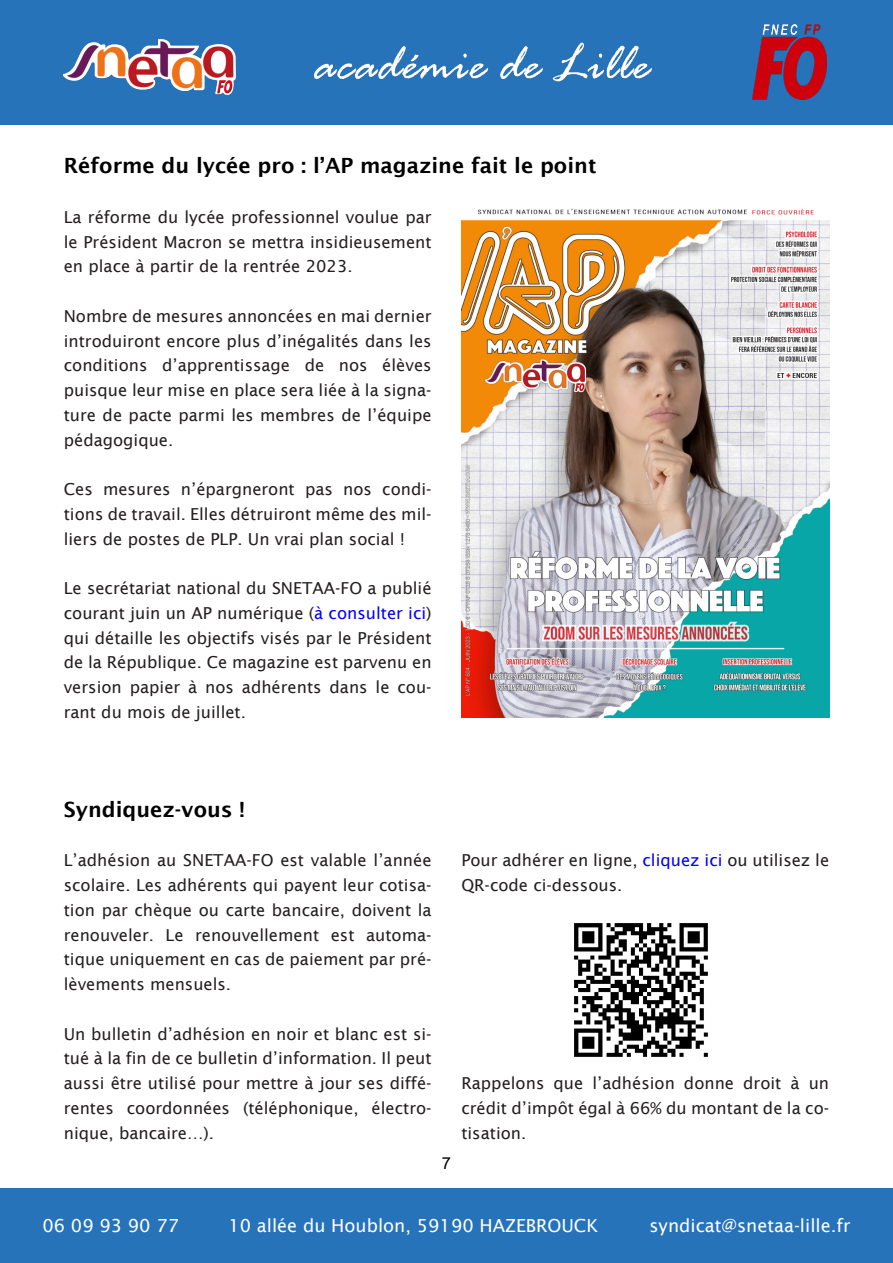
<style>
.page{position:relative;width:893px;height:1263px;background:#fff}
.page>*{position:absolute;margin:0;border:0;box-sizing:border-box;transform-origin:0 0}
.t1{font:600 21px "Lucida Sans";color:#000}
.t2{font:18px "Lucida Sans";color:#fff}
.t3{font:16.5px/24.8px "Lucida Sans";color:#231f20;text-align:justify}
.t4{font:16.5px "Arial";color:#000}
.s1{color:#00f}
</style>
<div class="page">
<div style="left:0;top:0;width:893px;height:124px;background:#2773ba"></div>
<div style="left:0;top:1188px;width:893px;height:75px;background:#2773ba"></div>
<img style="left:64px;top:40px;width:171px;height:55px">
<img style="left:752px;top:25px;width:74px;height:74px">
<img style="left:313px;top:42px;width:339px;height:40px">
<img style="left:461px;top:208px;width:368px;height:510px">
<img style="left:574px;top:923px;width:134px;height:134px">
<p class="t1" style="left:64px;top:157px;width:534px">Réforme du lycée pro : l’AP magazine fait le point</p>
<p class="t3" style="left:64px;top:206px;width:369px">La réforme du lycée professionnel voulue par le Président Macron se mettra insidieusement en place à partir de la rentrée 2023.</p>
<p class="t3" style="left:64px;top:305px;width:369px">Nombre de mesures annoncées en mai dernier introduiront encore plus d’inégalités dans les conditions d’apprentissage de nos élèves puisque leur mise en place sera liée à la signa&shy;ture de pacte parmi les membres de l’équipe pédagogique.</p>
<p class="t3" style="left:64px;top:478px;width:369px">Ces mesures n’épargneront pas nos condi&shy;tions de travail. Elles détruiront même des mil&shy;liers de postes de PLP. Un vrai plan social !</p>
<p class="t3" style="left:64px;top:577px;width:369px">Le secrétariat national du SNETAA-FO a publié courant juin un AP numérique (<span class="s1">à consulter ici</span>) qui détaille les objectifs visés par le Président de la République. Ce magazine est parvenu en version papier à nos adhérents dans le cou&shy;rant du mois de juillet.</p>
<p class="t1" style="left:64px;top:801px;width:182px">Syndiquez-vous !</p>
<p class="t3" style="left:64px;top:849px;width:369px">L’adhésion au SNETAA-FO est valable l’année scolaire. Les adhérents qui payent leur cotisa&shy;tion par chèque ou carte bancaire, doivent la renouveler. Le renouvellement est automa&shy;tique uniquement en cas de paiement par pré&shy;lèvements mensuels.</p>
<p class="t3" style="left:64px;top:1022px;width:369px">Un bulletin d’adhésion en noir et blanc est si&shy;tué à la fin de ce bulletin d’information. Il peut aussi être utilisé pour mettre à jour ses diffé&shy;rentes coordonnées (téléphonique, électro&shy;nique, bancaire…).</p>
<p class="t4" style="left:442px;top:1157px;width:11px">7</p>
<p class="t3" style="left:461px;top:849px;width:369px">Pour adhérer en ligne, <span class="s1">cliquez ici</span> ou utilisez le<br>QR-code ci-dessous.</p>
<p class="t3" style="left:461px;top:1072px;width:369px">Rappelons que l’adhésion donne droit à un crédit d’impôt égal à 66% du montant de la co&shy;tisation.</p>
<p class="t2" style="left:43px;top:1218px;width:138px">06 09 93 90 77</p>
<p class="t2" style="left:228px;top:1218px;width:371px">10 allée du Houblon, 59190 HAZEBROUCK</p>
<p class="t2" style="left:649px;top:1218px;width:202px">syndicat@snetaa-lille.fr</p>
</div>
